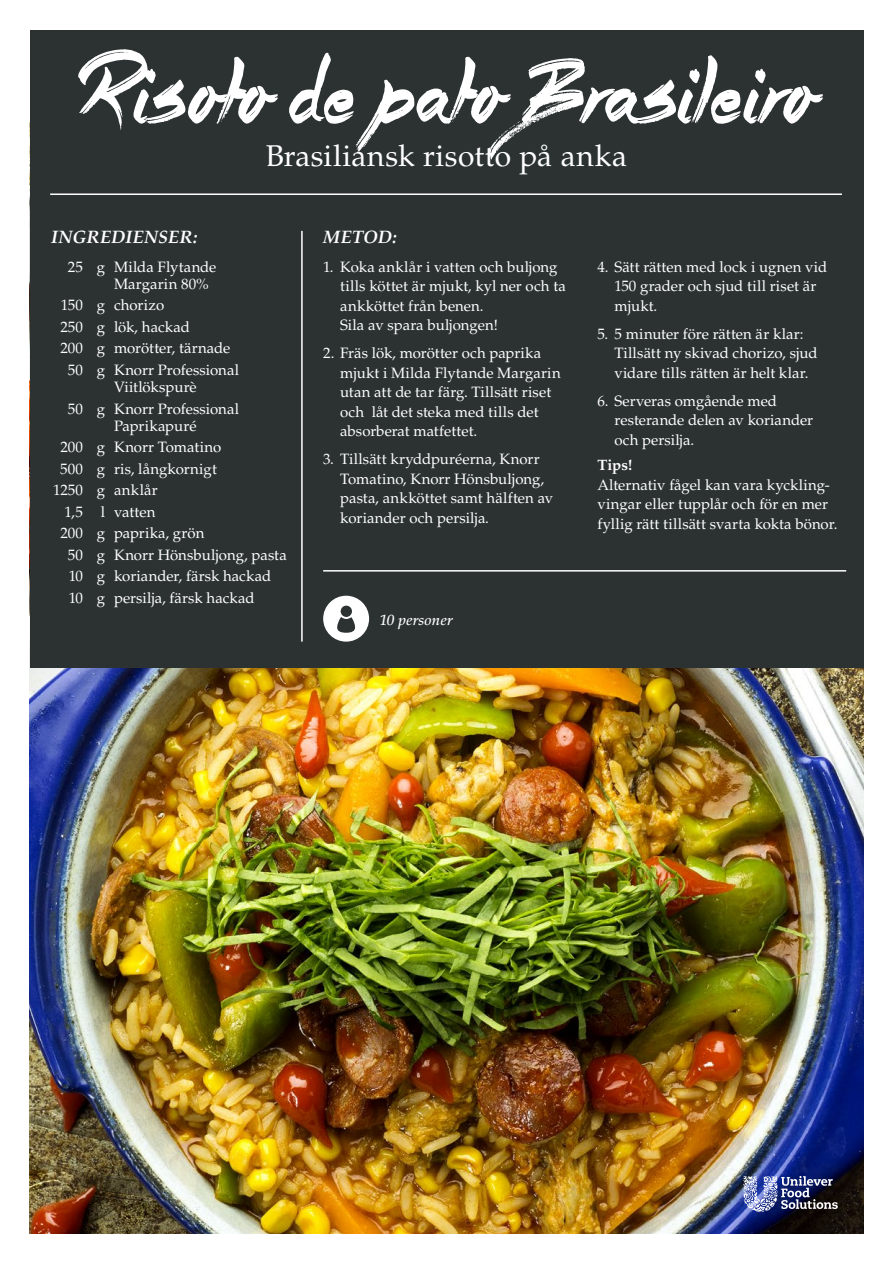
<style>
.page{position:relative;width:893px;height:1263px;background:#fff}
.page>*{position:absolute;margin:0;border:0;box-sizing:border-box;transform-origin:0 0}
.Overskrift_Story_Boo{font:90px "Story Book DK";color:#fff}
.Overskrift_Palatino{font:30px "Palatino LT Std";letter-spacing:.015em;color:#fff}
.Mellemoverskrift_ver{font:italic 700 18px "Palatino LT Std";letter-spacing:.015em;color:#fff}
.Opskrift_SE{font:15px/19.5px "Palatino LT Std";letter-spacing:.005em;color:#fff}
.Ingredienser_SE{font:15px/17.2px "Palatino LT Std";color:#fff;text-align:center}
.Opskrift_uden_bullet{font:15px/19.5px "Palatino LT Std";color:#fff}
.Infotekst_kursiv{font:italic 500 15px "Palatino LT Std";letter-spacing:.01em;color:#fff}
.s1{font-weight:700}
</style>
<div class="page">
<img style="left:30px;top:668px;width:833px;height:565px">
<div style="left:30px;top:30px;width:833px;height:638px;background:#2c3232"></div>
<hr style="left:301px;top:231px;width:2px;height:411px;background:#fff">
<hr style="left:50px;top:193px;width:792px;height:2px;background:#fff">
<hr style="left:323px;top:570px;width:523px;height:2px;background:#fff">
<div style="left:323px;top:596px;width:46px;height:46px;background:#fff;border-radius:50%"></div>
<div style="left:341px;top:606px;width:11px;height:11px;background:#2c3232;border-radius:50%"></div>
<svg style="left:337px;top:617px;width:18px;height:16px"></svg>
<img style="left:743px;top:1176px;width:95px;height:36px">
<p class="Overskrift_Story_Boo" style="left:79px;top:45px;width:737px">Risoto de pato Brasileiro</p>
<p class="Overskrift_Palatino" style="left:266px;top:138px;width:363px">Brasiliansk risotto på anka</p>
<p class="Mellemoverskrift_ver" style="left:51px;top:227px;width:148px">INGREDIENSER:</p>
<p class="Mellemoverskrift_ver" style="left:323px;top:227px;width:75px">METOD:</p>
<p class="Ingredienser_SE" style="left:114px;top:258px;width:104px;text-align:left;text-indent:-46px">25 g Milda Flytande<br>Margarin 80%</p>
<p class="Ingredienser_SE" style="left:61px;top:297px;width:105px">150 g chorizo</p>
<p class="Ingredienser_SE" style="left:60px;top:318px;width:131px">250 g lök, hackad</p>
<p class="Ingredienser_SE" style="left:60px;top:340px;width:171px">200 g morötter, tärnade</p>
<p class="Ingredienser_SE" style="left:68px;top:361px;width:173px">50 g Knorr Professional<br>Viitlökspurè</p>
<p class="Ingredienser_SE" style="left:68px;top:400px;width:173px">50 g Knorr Professional<br>Paprikapuré</p>
<p class="Ingredienser_SE" style="left:60px;top:439px;width:162px">200 g Knorr Tomatino</p>
<p class="Ingredienser_SE" style="left:60px;top:460px;width:158px">500 g ris, långkornigt</p>
<p class="Ingredienser_SE" style="left:53px;top:482px;width:106px">1250 g anklår</p>
<p class="Ingredienser_SE" style="left:65px;top:503px;width:92px">1,5 l vatten</p>
<p class="Ingredienser_SE" style="left:60px;top:525px;width:146px">200 g paprika, grön</p>
<p class="Ingredienser_SE" style="left:68px;top:546px;width:220px">50 g Knorr Hönsbuljong, pasta</p>
<p class="Ingredienser_SE" style="left:69px;top:568px;width:204px">10 g koriander, färsk hackad</p>
<p class="Ingredienser_SE" style="left:69px;top:589px;width:187px">10 g persilja, färsk hackad</p>
<p class="Infotekst_kursiv" style="left:380px;top:611px;width:74px">10 personer</p>
<p class="Opskrift_SE" style="left:340px;top:257px;width:227px;text-indent:-17px">1. Koka anklår i vatten och buljong tills köttet är mjukt, kyl ner och ta ankköttet från benen.<br>Sila av spara buljongen!</p>
<p class="Opskrift_SE" style="left:340px;top:343px;width:222px;text-indent:-17px">2. Fräs lök, morötter och paprika mjukt i Milda Flytande Margarin utan att de tar färg. Tillsätt riset och låt det steka med tills det absorberat matfettet.</p>
<p class="Opskrift_SE" style="left:340px;top:449px;width:215px;text-indent:-17px">3. Tillsätt kryddpuréerna, Knorr<br>Tomatino, Knorr Hönsbuljong, pasta, ankköttet samt hälften av koriander och persilja.</p>
<p class="Opskrift_SE" style="left:614px;top:257px;width:214px;text-indent:-17px">4. Sätt rätten med lock i ugnen vid<br>150 grader och sjud till riset är mjukt.</p>
<p class="Opskrift_SE" style="left:614px;top:324px;width:205px;text-indent:-17px">5. 5 minuter före rätten är klar:<br>Tillsätt ny skivad chorizo, sjud vidare tills rätten är helt klar.</p>
<p class="Opskrift_SE" style="left:614px;top:391px;width:200px;text-indent:-17px">6. Serveras omgående med resterande delen av koriander och persilja.</p>
<p class="Opskrift_uden_bullet" style="left:597px;top:456px;width:242px"><span class="s1">Tips!<br></span>Alternativ fågel kan vara kyckling&shy;vingar eller tupplår och för en mer fyllig rätt tillsätt svarta kokta bönor.</p>
</div>
